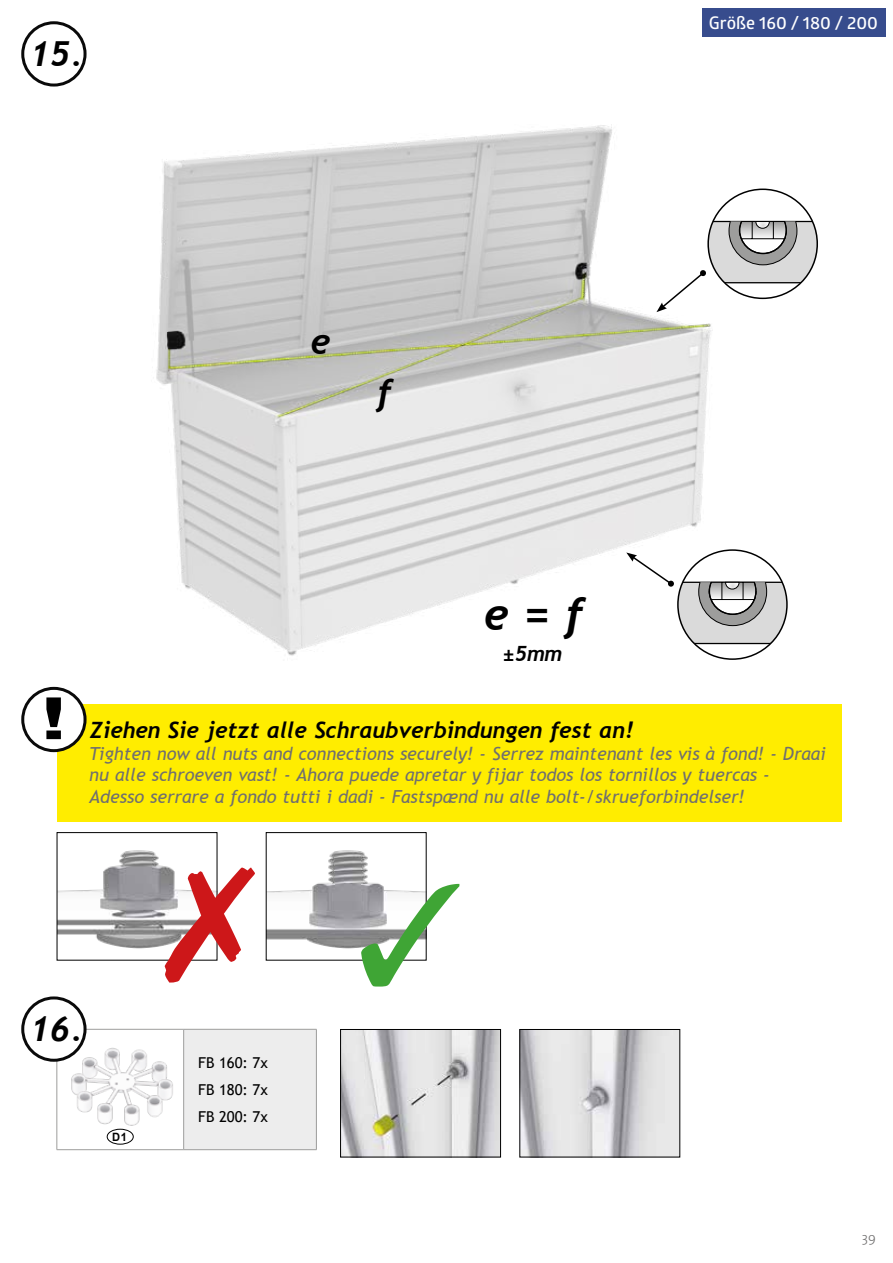
<style>
.page{position:relative;width:893px;height:1263px;background:#fff}
.page>*{position:absolute;margin:0;border:0;box-sizing:border-box;transform-origin:0 0}
.t1{font:italic 700 45px "Trebuchet";color:#000}
.t2{font:italic 700 36px "Trebuchet";color:#000}
.t3{font:italic 700 34.5px "Trebuchet";color:#000}
.t4{font:italic 700 22.5px "Trebuchet";color:#000}
.t5{font:italic 700 21px "Trebuchet";color:#000}
.t6{font:italic 18px/21.6px "Trebuchet MS";color:#706f6f}
.t7{font:17.4px "Glober Bold Free";color:#fff}
.t8{font:15px/27px "Trebuchet MS";color:#000;text-align:justify}
.t9{font:300 13.5px "The Sans";color:#706f6f}
.t10{font:700 11.4px "Arial";color:#000}
</style>
<div class="page">
<img style="left:21px;top:691px;width:16px;height:366px">
<img style="left:156px;top:124px;width:603px;height:536px">
<img style="left:59px;top:850px;width:109px;height:99px">
<div style="left:57px;top:832px;width:160px;height:128px;border:1px solid #000"></div>
<img style="left:268px;top:850px;width:111px;height:99px">
<div style="left:266px;top:832px;width:161px;height:128px;border:1px solid #000"></div>
<svg style="left:361px;top:884px;width:98px;height:102px"></svg>
<svg style="left:165px;top:867px;width:90px;height:115px"></svg>
<div style="left:57px;top:704px;width:784px;height:118px;background:#ffed00"></div>
<div style="left:23px;top:688px;width:62px;height:63px;background:#fff;border-radius:50%"></div>
<div style="left:21px;top:687px;width:66px;height:65px;border:3px solid #0a0a0a;border-radius:50%"></div>
<svg style="left:46px;top:697px;width:15px;height:42px"></svg>
<svg style="left:678px;top:550px;width:109px;height:109px"></svg>
<div style="left:708px;top:189px;width:109px;height:109px;background:#fff;border-radius:50%"></div>
<svg style="left:656px;top:220px;width:161px;height:92px"></svg>
<div style="left:707px;top:189px;width:111px;height:110px;border:2px solid #000;border-radius:50%"></div>
<svg style="left:626px;top:552px;width:161px;height:92px"></svg>
<img style="left:342px;top:1031px;width:157px;height:124px">
<div style="left:340px;top:1029px;width:161px;height:128px;border:1px solid #000"></div>
<img style="left:521px;top:1031px;width:157px;height:124px">
<div style="left:519px;top:1029px;width:161px;height:128px;border:1px solid #000"></div>
<div style="left:21px;top:21px;width:66px;height:66px;border:3px solid #0a0a0a;border-radius:50%"></div>
<div style="left:184px;top:1029px;width:132px;height:121px;background:#ededed"></div>
<hr style="left:57px;top:1029px;width:1px;height:120px;background:#9d9d9c">
<hr style="left:184px;top:1029px;width:133px;height:1px;background:#9d9d9c">
<hr style="left:183px;top:1029px;width:1px;height:120px;background:#9d9d9c">
<hr style="left:316px;top:1029px;width:1px;height:120px;background:#9d9d9c">
<hr style="left:57px;top:1149px;width:127px;height:1px;background:#9d9d9c">
<hr style="left:184px;top:1149px;width:133px;height:1px;background:#9d9d9c">
<img style="left:57px;top:1029px;width:127px;height:109px">
<div style="left:107px;top:1129px;width:27px;height:15px;border:1px solid #000;border-radius:50%"></div>
<div style="left:23px;top:998px;width:62px;height:62px;background:#fff;border-radius:50%"></div>
<div style="left:21px;top:996px;width:66px;height:66px;border:3px solid #0a0a0a;border-radius:50%"></div>
<div style="left:702px;top:9px;width:183px;height:28px;background:#374c8d"></div>
<h3 class="t3" style="left:30px;top:32px;width:55px">15.</h3>
<p class="t7" style="left:709px;top:11px;width:171px">Größe 160 / 180 / 200</p>
<h2 class="t2" style="left:310px;top:318px;width:21px">e</h2>
<h2 class="t2" style="left:377px;top:369px;width:16px">f</h2>
<h1 class="t1" style="left:484px;top:586px;width:101px">e = f</h1>
<p class="t5" style="left:503px;top:640px;width:61px">±5mm</p>
<p class="t4" style="left:89px;top:716px;width:546px">Ziehen Sie jetzt alle Schraubverbindungen fest an!</p>
<p class="t6" style="left:89px;top:742px;width:738px">Tighten now all nuts and connections securely! - Serrez maintenant les vis à fond! - Draai nu alle schroeven vast! - Ahora puede apretar y fijar todos los tornillos y tuercas -<br>Adesso serrare a fondo tutti i dadi - Fastspænd nu alle bolt-/skrueforbindelser!</p>
<h3 class="t3" style="left:30px;top:1007px;width:55px">16.</h3>
<p class="t10" style="left:112px;top:1129px;width:16px">D1</p>
<p class="t8" style="left:198px;top:1049px;width:71px">FB 160: 7x FB 180: 7x FB 200: 7x</p>
<p class="t9" style="left:862px;top:1226px;width:16px">39</p>
</div>
